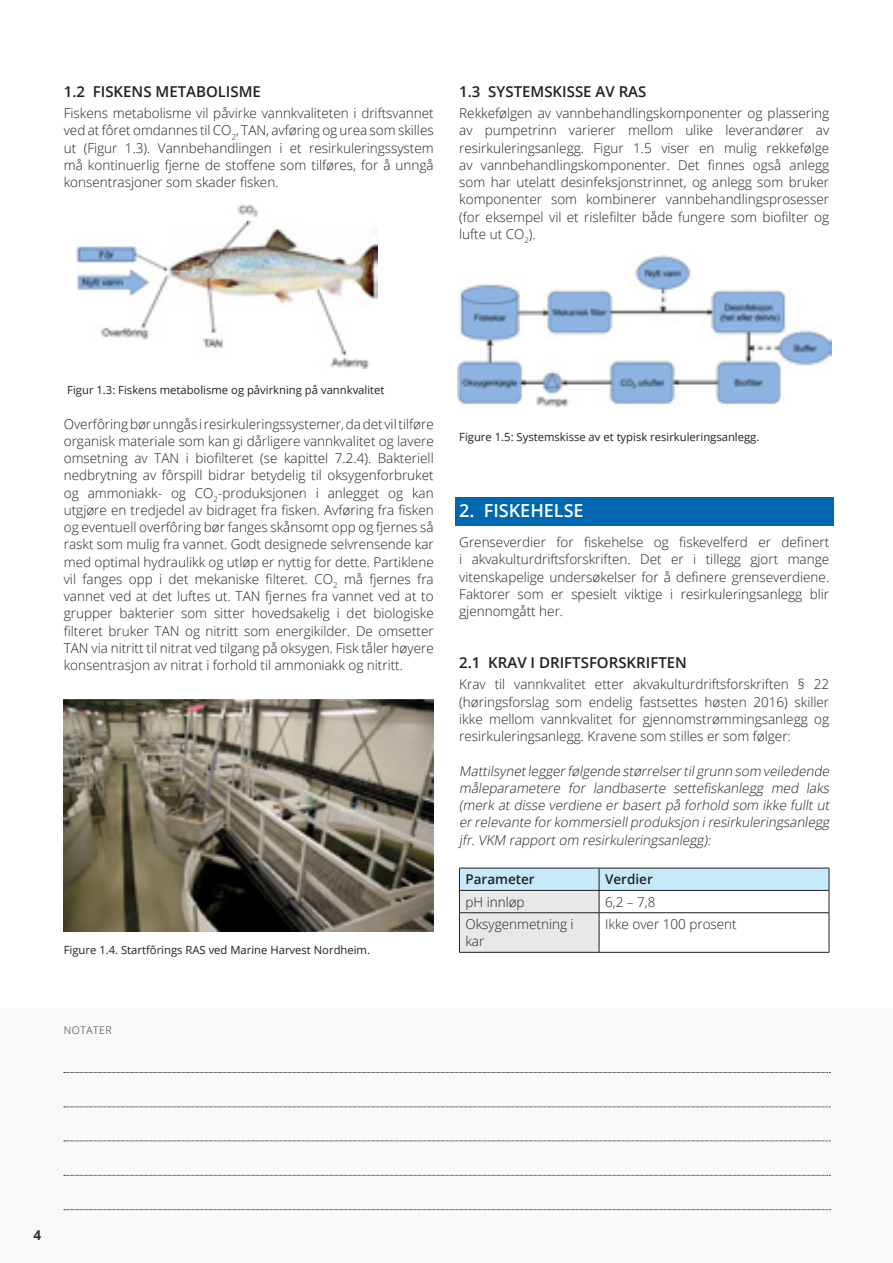
<style>
.page{position:relative;width:893px;height:1263px;background:#fff}
.page>*{position:absolute;margin:0;border:0;box-sizing:border-box;transform-origin:0 0}
.t1{font:600 18px "Open Sans";color:#fff}
.t2{font:600 15px "Open Sans";color:#231f20}
.t3{font:300 13.5px/17.2px "Open Sans";color:#231f20;text-align:justify}
.t4{font:italic 300 13.5px/17.2px "Open Sans";color:#231f20;text-align:justify}
.t5{font:600 13.5px "Open Sans";color:#231f20}
.t6{font:700 13.5px "Open Sans";color:#323031}
.t7{font:11.25px "Open Sans";color:#231f20}
.t8{font:300 10.5px "Open Sans";letter-spacing:.05em;color:#323031}
</style>
<div class="page">
<div style="left:0;top:1008px;width:893px;height:255px;background:#faf9f7"></div>
<svg style="left:64px;top:1072px;width:766px;height:1px"></svg>
<svg style="left:64px;top:1141px;width:766px;height:1px"></svg>
<svg style="left:64px;top:1106px;width:766px;height:1px"></svg>
<svg style="left:64px;top:1175px;width:766px;height:1px"></svg>
<svg style="left:64px;top:1209px;width:766px;height:1px"></svg>
<div style="left:455px;top:497px;width:378px;height:29px;background:#0067b1"></div>
<svg style="left:459px;top:868px;width:371px;height:84px"></svg>
<hr style="left:459px;top:912px;width:140px;height:1px;background:#231f20">
<hr style="left:459px;top:913px;width:1px;height:39px;background:#231f20">
<hr style="left:599px;top:912px;width:230px;height:1px;background:#231f20">
<hr style="left:599px;top:913px;width:1px;height:39px;background:#231f20">
<hr style="left:829px;top:913px;width:1px;height:39px;background:#231f20">
<hr style="left:459px;top:952px;width:140px;height:1px;background:#231f20">
<hr style="left:599px;top:952px;width:230px;height:1px;background:#231f20">
<img style="left:77px;top:204px;width:301px;height:165px">
<img style="left:64px;top:700px;width:370px;height:231px">
<img style="left:457px;top:256px;width:374px;height:151px">
<p class="t2" style="left:64px;top:81px;width:199px">1.2 FISKENS METABOLISME</p>
<p class="t3" style="left:64px;top:104px;width:371px">Fiskens metabolisme vil påvirke vannkvaliteten i driftsvannet ved at fôret omdannes til CO<sub>2</sub>, TAN, avføring og urea som skilles ut (Figur 1.3). Vannbehandlingen i et resirkuleringssystem må kontinuerlig fjerne de stoffene som tilføres, for å unngå konsentrasjoner som skader fisken.</p>
<p class="t2" style="left:459px;top:81px;width:189px">1.3 SYSTEMSKISSE AV RAS</p>
<p class="t3" style="left:459px;top:104px;width:371px">Rekkefølgen av vannbehandlingskomponenter og plassering av pumpetrinn varierer mellom ulike leverandører av resirkuleringsanlegg. Figur 1.5 viser en mulig rekkefølge av vannbehandlingskomponenter. Det finnes også anlegg som har utelatt desinfeksjonstrinnet, og anlegg som bruker komponenter som kombinerer vannbehandlingsprosesser (for eksempel vil et rislefilter både fungere som biofilter og lufte ut CO<sub>2</sub>).</p>
<p class="t7" style="left:67px;top:382px;width:319px">Figur 1.3: Fiskens metabolisme og påvirkning på vannkvalitet</p>
<p class="t3" style="left:64px;top:415px;width:371px">Overfôring bør unngås i resirkuleringssystemer, da det vil tilføre organisk materiale som kan gi dårligere vannkvalitet og lavere omsetning av TAN i biofilteret (se kapittel 7.2.4). Bakteriell nedbrytning av fôrspill bidrar betydelig til oksygenforbruket og ammoniakk- og CO<sub>2</sub>-produksjonen i anlegget og kan utgjøre en tredjedel av bidraget fra fisken. Avføring fra fisken og eventuell overfôring bør fanges skånsomt opp og fjernes så raskt som mulig fra vannet. Godt designede selvrensende kar med optimal hydraulikk og utløp er nyttig for dette. Partiklene vil fanges opp i det mekaniske filteret. CO<sub>2</sub> må fjernes fra vannet ved at det luftes ut. TAN fjernes fra vannet ved at to grupper bakterier som sitter hovedsakelig i det biologiske filteret bruker TAN og nitritt som energikilder. De omsetter TAN via nitritt til nitrat ved tilgang på oksygen. Fisk tåler høyere konsentrasjon av nitrat i forhold til ammoniakk og nitritt.</p>
<p class="t7" style="left:64px;top:942px;width:308px">Figure 1.4. Startfôrings RAS ved Marine Harvest Nordheim.</p>
<p class="t7" style="left:459px;top:429px;width:302px">Figure 1.5: Systemskisse av et typisk resirkuleringsanlegg.</p>
<h1 class="t1" style="left:459px;top:498px;width:126px">2. FISKEHELSE</h1>
<p class="t3" style="left:459px;top:533px;width:371px">Grenseverdier for fiskehelse og fiskevelferd er definert i akvakulturdriftsforskriften. Det er i tillegg gjort mange vitenskapelige undersøkelser for å definere grenseverdiene.<br>Faktorer som er spesielt viktige i resirkuleringsanlegg blir gjennomgått her.</p>
<p class="t2" style="left:459px;top:652px;width:229px">2.1 KRAV I DRIFTSFORSKRIFTEN</p>
<p class="t3" style="left:459px;top:675px;width:371px">Krav til vannkvalitet etter akvakulturdriftsforskriften § 22 (høringsforslag som endelig fastsettes høsten 2016) skiller ikke mellom vannkvalitet for gjennomstrømmingsanlegg og resirkuleringsanlegg. Kravene som stilles er som følger:</p>
<p class="t4" style="left:459px;top:762px;width:374px">Mattilsynetlegger følgende størrelser tilgrunn som veiledende måleparametere for landbaserte settefiskanlegg med laks (merk at disse verdiene er basert på forhold som ikke fullt ut er relevante for kommersiellproduksjon iresirkuleringsanlegg jfr.VKM rapportom resirkuleringsanlegg):</p>
<p class="t5" style="left:465px;top:870px;width:71px">Parameter</p>
<p class="t5" style="left:605px;top:870px;width:49px">Verdier</p>
<p class="t3" style="left:465px;top:893px;width:61px">pH innløp</p>
<p class="t3" style="left:605px;top:893px;width:52px">6,2 – 7,8</p>
<p class="t3" style="left:465px;top:915px;width:110px">Oksygenmetning i kar</p>
<p class="t3" style="left:605px;top:915px;width:133px">Ikke over 100 prosent</p>
<p class="t8" style="left:64px;top:1023px;width:50px">NOTATER</p>
<p class="t6" style="left:34px;top:1225px;width:9px">4</p>
</div>
